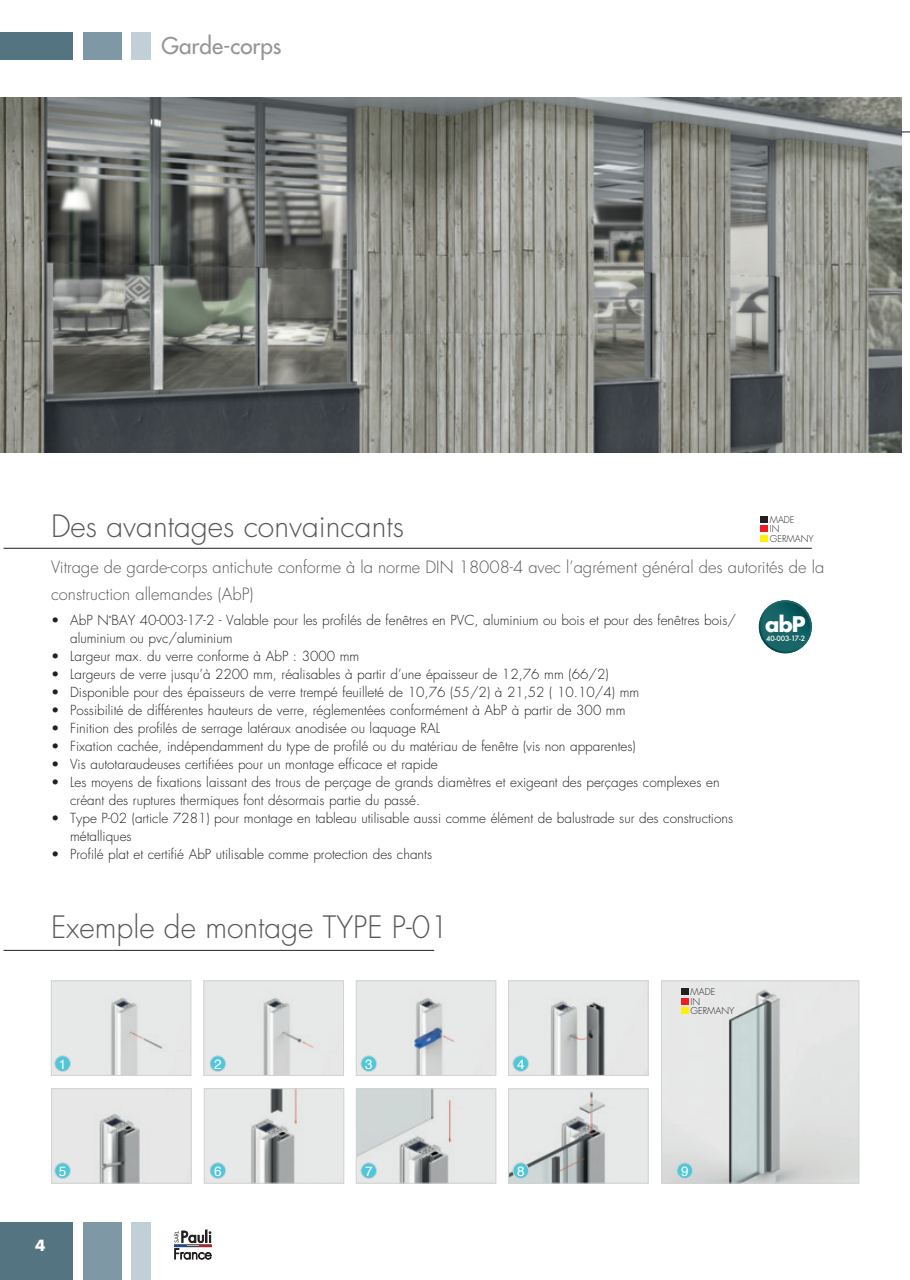
<style>
.page{position:relative;width:910px;height:1280px;background:#fff}
.page>*{position:absolute;margin:0;border:0;box-sizing:border-box;transform-origin:0 0}
.t1{font:300 30px "Futura";color:#57585a}
.t2{font:22.5px "Futura";color:#939598}
.t3{font:700 21px "Futura";color:#fff}
.t4{font:300 16.5px/27px "Futura";color:#57585a}
.t5{font:700 15px "Futura";color:#fff}
.t6{font:300 13.5px/18px "Futura";color:#231f20}
.t7{font:13.5px "Helvetica";color:#fff}
.t8{font:300 9.15px/9.4px "Futura";color:#231f20}
.t9{font:500 7.05px "Futura";color:#fff}
</style>
<div class="page">
<div style="left:0;top:1222px;width:72px;height:58px;background:#557482"></div>
<div style="left:83px;top:1222px;width:38px;height:58px;background:#7f98a5"></div>
<div style="left:132px;top:1222px;width:19px;height:58px;background:#c1cfd7"></div>
<div style="left:0;top:32px;width:72px;height:28px;background:#557482"></div>
<div style="left:83px;top:32px;width:38px;height:28px;background:#7f98a5"></div>
<div style="left:132px;top:32px;width:19px;height:28px;background:#c1cfd7"></div>
<img style="left:0;top:98px;width:901px;height:354px">
<img style="left:53px;top:982px;width:136px;height:92px">
<div style="left:51px;top:980px;width:140px;height:96px;border:1px solid #d1d2d4"></div>
<img style="left:53px;top:1090px;width:136px;height:91px">
<div style="left:51px;top:1088px;width:140px;height:95px;border:1px solid #d1d2d4"></div>
<img style="left:663px;top:982px;width:194px;height:199px">
<div style="left:661px;top:980px;width:198px;height:203px;border:1px solid #d1d2d4"></div>
<img style="left:206px;top:982px;width:136px;height:92px">
<div style="left:204px;top:980px;width:140px;height:96px;border:1px solid #d1d2d4"></div>
<img style="left:206px;top:1090px;width:136px;height:91px">
<div style="left:204px;top:1088px;width:140px;height:95px;border:1px solid #d1d2d4"></div>
<img style="left:358px;top:982px;width:136px;height:92px">
<div style="left:356px;top:980px;width:140px;height:96px;border:1px solid #d1d2d4"></div>
<img style="left:358px;top:1090px;width:136px;height:91px">
<div style="left:356px;top:1088px;width:140px;height:95px;border:1px solid #d1d2d4"></div>
<img style="left:510px;top:982px;width:136px;height:92px">
<div style="left:508px;top:980px;width:140px;height:96px;border:1px solid #d1d2d4"></div>
<img style="left:510px;top:1090px;width:136px;height:91px">
<div style="left:508px;top:1088px;width:140px;height:95px;border:1px solid #d1d2d4"></div>
<div style="left:55px;top:1163px;width:15px;height:15px;background:#50c6d9;border-radius:50%"></div>
<div style="left:54px;top:1162px;width:17px;height:17px;border:1px solid #d1d2d4;border-radius:50%"></div>
<div style="left:677px;top:1163px;width:16px;height:15px;background:#50c6d9;border-radius:50%"></div>
<div style="left:676px;top:1162px;width:17px;height:17px;border:1px solid #d1d2d4;border-radius:50%"></div>
<div style="left:210px;top:1056px;width:16px;height:15px;background:#50c6d9;border-radius:50%"></div>
<div style="left:210px;top:1055px;width:16px;height:17px;border:1px solid #d1d2d4;border-radius:50%"></div>
<div style="left:210px;top:1163px;width:16px;height:15px;background:#50c6d9;border-radius:50%"></div>
<div style="left:210px;top:1162px;width:16px;height:17px;border:1px solid #d1d2d4;border-radius:50%"></div>
<div style="left:361px;top:1056px;width:16px;height:15px;background:#50c6d9;border-radius:50%"></div>
<div style="left:361px;top:1055px;width:16px;height:17px;border:1px solid #d1d2d4;border-radius:50%"></div>
<div style="left:361px;top:1163px;width:16px;height:15px;background:#50c6d9;border-radius:50%"></div>
<div style="left:361px;top:1162px;width:16px;height:17px;border:1px solid #d1d2d4;border-radius:50%"></div>
<div style="left:513px;top:1056px;width:16px;height:15px;background:#50c6d9;border-radius:50%"></div>
<div style="left:513px;top:1055px;width:16px;height:17px;border:1px solid #d1d2d4;border-radius:50%"></div>
<div style="left:513px;top:1163px;width:16px;height:15px;background:#50c6d9;border-radius:50%"></div>
<div style="left:513px;top:1162px;width:16px;height:17px;border:1px solid #d1d2d4;border-radius:50%"></div>
<div style="left:55px;top:1056px;width:15px;height:15px;background:#50c6d9;border-radius:50%"></div>
<div style="left:54px;top:1055px;width:17px;height:17px;border:1px solid #d1d2d4;border-radius:50%"></div>
<div style="left:681px;top:988px;width:8px;height:7px;background:#231f20"></div>
<div style="left:681px;top:998px;width:8px;height:7px;background:#ee1d23"></div>
<div style="left:681px;top:1007px;width:8px;height:7px;background:#fff101"></div>
<hr style="left:4px;top:548px;width:808px;height:1px;background:#231f20">
<hr style="left:4px;top:950px;width:430px;height:1px;background:#231f20">
<div style="left:760px;top:516px;width:8px;height:7px;background:#231f20"></div>
<div style="left:760px;top:525px;width:8px;height:7px;background:#ee1d23"></div>
<div style="left:760px;top:535px;width:8px;height:7px;background:#fff101"></div>
<svg style="left:759px;top:600px;width:53px;height:53px"></svg>
<svg style="left:174px;top:1230px;width:37px;height:29px"></svg>
<h2 class="t2" style="left:162px;top:31px;width:122px">Garde-corps</h2>
<h1 class="t1" style="left:51px;top:507px;width:354px">Des avantages convaincants</h1>
<p class="t4" style="left:51px;top:554px;width:775px">Vitrage de garde-corps antichute conforme à la norme DIN 18008-4 avec l’agrément général des autorités de la construction allemandes (AbP)</p>
<p class="t8" style="left:770px;top:515px;width:45px">MADE<br>IN<br>GERMANY</p>
<p class="t6" style="left:70px;top:612px;width:667px;text-indent:-19px">• AbP N<sup>°</sup>BAY 40-003-17-2 - Valable pour les profilés de fenêtres en PVC, aluminium ou bois et pour des fenêtres bois/ aluminium ou pvc/aluminium</p>
<p class="t6" style="left:51px;top:648px;width:310px">• Largeur max. du verre conforme à AbP : 3000 mm</p>
<p class="t6" style="left:51px;top:666px;width:559px">• Largeurs de verre jusqu’à 2200 mm, réalisables à partir d’une épaisseur de 12,76 mm (66/2)</p>
<p class="t6" style="left:51px;top:684px;width:590px">• Disponible pour des épaisseurs de verre trempé feuilleté de 10,76 (55/2) à 21,52 ( 10.10/4) mm</p>
<p class="t6" style="left:51px;top:702px;width:576px">• Possibilité de différentes hauteurs de verre, réglementées conformément à AbP à partir de 300 mm</p>
<p class="t6" style="left:51px;top:720px;width:391px">• Finition des profilés de serrage latéraux anodisée ou laquage RAL</p>
<p class="t6" style="left:51px;top:738px;width:586px">• Fixation cachée, indépendamment du type de profilé ou du matériau de fenêtre (vis non apparentes)</p>
<p class="t6" style="left:51px;top:756px;width:388px">• Vis autotaraudeuses certifiées pour un montage efficace et rapide</p>
<p class="t6" style="left:70px;top:774px;width:651px;text-indent:-19px">• Les moyens de fixations laissant des trous de perçage de grands diamètres et exigeant des perçages complexes en créant des ruptures thermiques font désormais partie du passé.</p>
<p class="t6" style="left:70px;top:810px;width:664px;text-indent:-19px">• Type P-02 (article 7281) pour montage en tableau utilisable aussi comme élément de balustrade sur des constructions métalliques</p>
<p class="t6" style="left:51px;top:845px;width:383px">• Profilé plat et certifié AbP utilisable comme protection des chants</p>
<h1 class="t1" style="left:51px;top:907px;width:399px">Exemple de montage TYPE P-01</h1>
<p class="t8" style="left:690px;top:987px;width:45px">MADE<br>IN<br>GERMANY</p>
<p class="t7" style="left:59px;top:1053px;width:9px">1</p>
<p class="t7" style="left:214px;top:1053px;width:9px">2</p>
<p class="t7" style="left:365px;top:1053px;width:9px">3</p>
<p class="t7" style="left:517px;top:1053px;width:9px">4</p>
<h3 class="t3" style="left:765px;top:609px;width:42px">abP</h3>
<p class="t9" style="left:766px;top:633px;width:41px">40-003-17-2</p>
<p class="t7" style="left:214px;top:1160px;width:9px">6</p>
<p class="t7" style="left:517px;top:1160px;width:9px">8</p>
<p class="t7" style="left:59px;top:1160px;width:9px">5</p>
<p class="t7" style="left:681px;top:1160px;width:9px">9</p>
<p class="t7" style="left:365px;top:1160px;width:9px">7</p>
<p class="t5" style="left:35px;top:1235px;width:12px">4</p>
</div>
